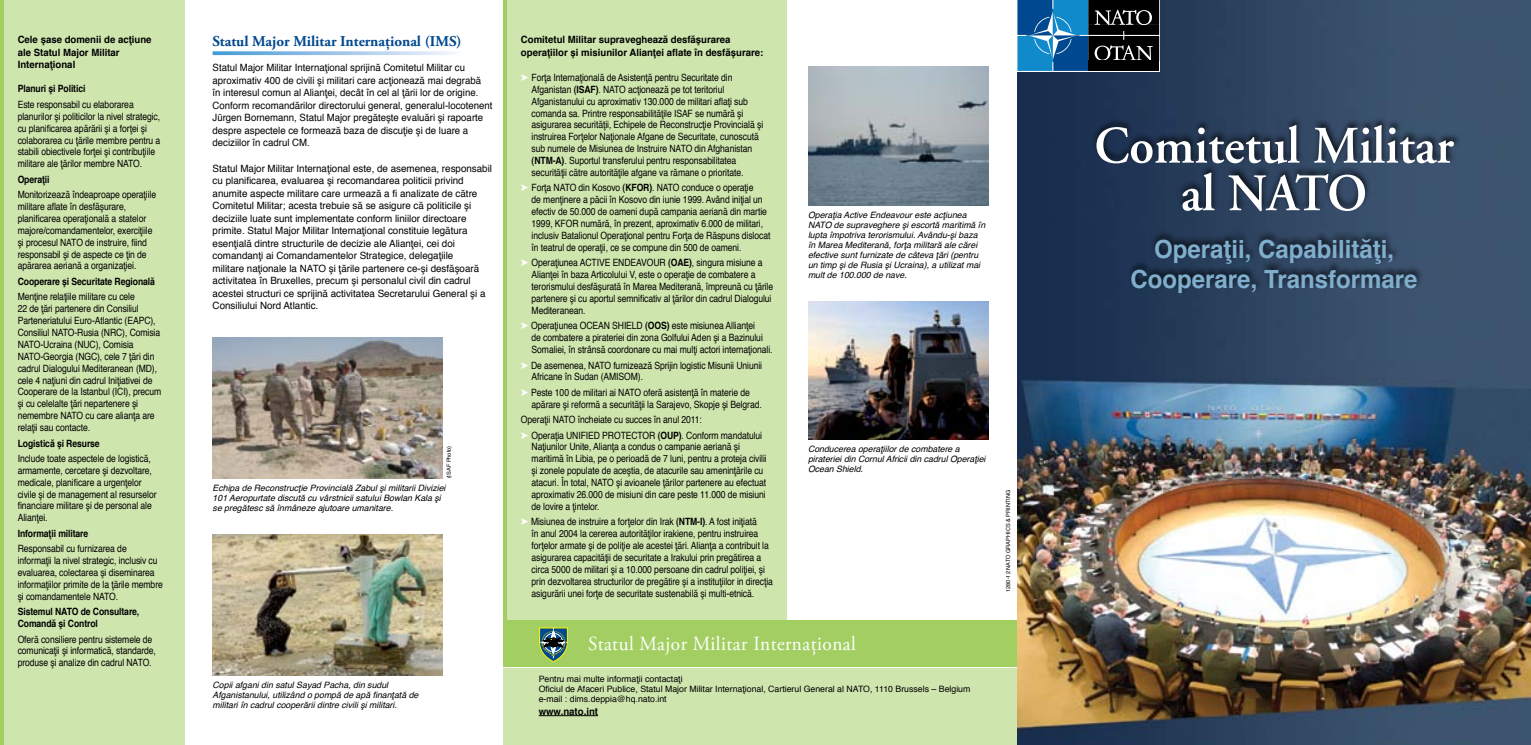
<style>
.page{position:relative;width:1531px;height:745px;background:#fff}
.page>*{position:absolute;margin:0;border:0;box-sizing:border-box;transform-origin:0 0}
.t1{font:600 52.5px/47.5px "Adobe Garamond";color:#fff;text-align:center;scale:.96 1}
.t2{font:700 25px/30px "Helvetica";color:#80aecd;text-align:center;scale:.96 1}
.t3{font:20px "Adobe Garamond Pro";letter-spacing:.025em;color:#fff;scale:.96 1}
.t4{font:700 15px "Adobe Garamond Pro";color:#004990}
.t5{font:10px/11.9px "Helvetica";letter-spacing:-.01em;color:#000;scale:.86 1}
.t6{font:10px/12.5px "Helvetica";letter-spacing:-.01em;color:#000}
.t7{font:10px/12.5px "Helvetica";letter-spacing:-.01em;color:#000;scale:.96 1}
.t8{font:700 10px/12.5px "Helvetica";color:#000;scale:.96 1}
.t9{font:700 10px/11.9px "Helvetica";color:#000;scale:.86 1}
.t10{font:italic 8.75px/10px "Helvetica";color:#000}
.t11{font:8.75px/10px "Helvetica";color:#000}
.t12{font:5.62px "Helvetica";color:#000}
.s1{color:#fff}
.s2{font-weight:700}
</style>
<div class="page">
<img style="left:1017px;top:0;width:514px;height:744px">
<svg style="left:213px;top:51px;width:240px;height:4px"></svg>
<div style="left:503px;top:668px;width:514px;height:76px;background:#cfe5ae"></div>
<div style="left:0;top:0;width:184px;height:744px;background:#cfe5ae"></div>
<div style="left:503px;top:0;width:284px;height:618px;background:#cfe5ae"></div>
<div style="left:503px;top:620px;width:514px;height:46px;background:#a3cf62"></div>
<hr style="left:0;top:0;width:4px;height:744px;background:#a3cf62">
<hr style="left:503px;top:0;width:4px;height:618px;background:#a3cf62">
<div style="left:1091px;top:117px;width:370px;height:177px;background:#000;opacity:.75"></div>
<hr style="left:539px;top:715px;width:59px;height:1px;background:#000">
<svg style="left:1017px;top:0;width:143px;height:72px"></svg>
<svg style="left:1017px;top:0;width:142px;height:71px;background:#1f4b6a"></svg>
<svg style="left:539px;top:627px;width:29px;height:34px"></svg>
<img style="left:213px;top:337px;width:230px;height:141px">
<img style="left:213px;top:534px;width:230px;height:141px">
<img style="left:808px;top:67px;width:181px;height:138px">
<img style="left:808px;top:301px;width:181px;height:138px">
<p class="t8" style="left:18px;top:33px;width:141px">Cele şase domenii de acţiune ale Statul Major Militar<br>Internaţional</p>
<p class="t9" style="left:18px;top:83px;width:80px">Planuri şi Politici</p>
<p class="t5" style="left:18px;top:99px;width:167px">Este responsabil cu elaborarea planurilor şi politicilor la nivel strategic, cu planificarea apărării şi a forţei şi colaborarea cu ţările membre pentru a stabili obiectivele forţei şi contribuţiile militare ale ţărilor membre NATO.</p>
<p class="t9" style="left:18px;top:173px;width:39px">Operaţii</p>
<p class="t5" style="left:18px;top:189px;width:163px">Monitorizează îndeaproape operaţiile militare aflate în desfăşurare, planificarea operaţională a statelor majore/comandamentelor, exerciţiile şi procesul NATO de instruire, fiind responsabil şi de aspecte ce ţin de apărarea aeriană a organizaţiei.</p>
<p class="t9" style="left:18px;top:275px;width:161px">Cooperare şi Securitate Regională</p>
<p class="t5" style="left:18px;top:291px;width:168px">Menţine relaţiile militare cu cele<br>22 de ţări partenere din Consiliul Parteneriatului Euro-Atlantic (EAPC), Consiliul NATO-Rusia (NRC), Comisia NATO-Ucraina (NUC), Comisia NATO-Georgia (NGC), cele 7 ţări din cadrul Dialogului Mediteranean (MD), cele 4 naţiuni din cadrul Iniţiativei de Cooperare de la Istanbul (ICI), precum şi cu celelalte ţări nepartenere şi nemembre NATO cu care alianţa are relaţii sau contacte.</p>
<p class="t9" style="left:18px;top:437px;width:97px">Logistică şi Resurse</p>
<p class="t5" style="left:18px;top:452px;width:163px">Include toate aspectele de logistică, armamente, cercetare şi dezvoltare, medicale, planificare a urgenţelor civile şi de management al resurselor financiare militare şi de personal ale Alianţei.</p>
<p class="t9" style="left:18px;top:527px;width:84px">Informaţii militare</p>
<p class="t5" style="left:18px;top:542px;width:170px">Responsabil cu furnizarea de informaţii la nivel strategic, inclusiv cu evaluarea, colectarea şi diseminarea informaţiilor primite de la ţările membre şi comandamentele NATO.</p>
<p class="t9" style="left:18px;top:605px;width:143px">Sistemul NATO de Consultare,<br>Comandă şi Control</p>
<p class="t5" style="left:18px;top:633px;width:162px">Oferă consiliere pentru sistemele de comunicaţii şi informatică, standarde, produse şi analize din cadrul NATO.</p>
<h3 class="t4" style="left:213px;top:33px;width:251px">Statul Major Militar Internaţional (IMS)</h3>
<p class="t7" style="left:213px;top:62px;width:293px">Statul Major Militar Internaţional sprijină Comitetul Militar cu aproximativ 400 de civili şi militari care acţionează mai degrabă<br>în interesul comun al Alianţei, decât în cel al ţării lor de origine.<br>Conform recomandărilor directorului general, generalul-locotenent Jürgen Bornemann, Statul Major pregăteşte evaluări şi rapoarte despre aspectele ce formează baza de discuţie şi de luare a deciziilor în cadrul CM.</p>
<p class="t6" style="left:213px;top:162px;width:281px">Statul Major Militar Internaţional este, de asemenea, responsabil cu planificarea, evaluarea şi recomandarea politicii privind anumite aspecte militare care urmează a fi analizate de către Comitetul Militar; acesta trebuie să se asigure că politicile şi deciziile luate sunt implementate conform liniilor directoare primite. Statul Major Militar Internaţional constituie legătura esenţială dintre structurile de decizie ale Alianţei, cei doi comandanţi ai Comandamentelor Strategice, delegaţiile<br>militare naţionale la NATO şi ţările partenere ce-şi desfăşoară activitatea în Bruxelles, precum şi personalul civil din cadrul acestei structuri ce sprijină activitatea Secretarului General şi a Consiliului Nord Atlantic.</p>
<p class="t12" style="left:444px;top:478px;width:34px;rotate:-90deg">(ISAF Photo)</p>
<p class="t10" style="left:213px;top:482px;width:234px">Echipa de Reconstrucţie Provincială Zabul şi militarii Diviziei<br>101 Aeropurtate discută cu vârstnicii satului Bowlan Kala şi se pregătesc să înmâneze ajutoare umanitare.</p>
<p class="t8" style="left:521px;top:33px;width:254px">Comitetul Militar supraveghează desfăşurarea operaţiilor şi misiunilor Alianţei aflate în desfăşurare:</p>
<p class="t5" style="left:531px;top:72px;width:271px;text-indent:-11px"><span class="s1">➤</span> Forţa Internaţională de Asistenţă pentru Securitate din Afganistan <span class="s2">(ISAF)</span>. NATO acţionează pe tot teritoriul Afganistanului cu aproximativ 130.000 de militari aflaţi sub comanda sa. Printre responsabilităţile ISAF se numără şi asigurarea securităţii, Echipele de Reconstrucţie Provincială şi instruirea Forţelor Naţionale Afgane de Securitate, cunoscută sub numele de Misiunea de Instruire NATO din Afghanistan <span class="s2">(NTM-A)</span>. Suportul transferului pentru responsabilitatea securităţii către autorităţile afgane va rămane o prioritate.</p>
<p class="t5" style="left:531px;top:182px;width:279px;text-indent:-11px"><span class="s1">➤</span> Forţa NATO din Kosovo <span class="s2">(KFOR)</span>. NATO conduce o operaţie<br>de menţinere a păcii în Kosovo din iunie 1999. Având iniţial un efectiv de 50.000 de oameni după campania aeriană din martie 1999, KFOR numără, în prezent, aproximativ 6.000 de militari, inclusiv Batalionul Operaţional pentru Forţa de Răspuns dislocat în teatrul de operaţii, ce se compune din 500 de oameni.</p>
<p class="t5" style="left:531px;top:257px;width:282px;text-indent:-11px"><span class="s1">➤</span> Operaţiunea ACTIVE ENDEAVOUR <span class="s2">(OAE)</span>, singura misiune a Alianţei în baza Articolului V, este o operaţie de combatere a terorismului desfăşurată în Marea Mediterană, împreună cu ţările partenere şi cu aportul semnificativ al ţărilor din cadrul Dialogului Mediteranean.</p>
<p class="t5" style="left:531px;top:320px;width:282px;text-indent:-11px"><span class="s1">➤</span> Operaţiunea OCEAN SHIELD <span class="s2">(OOS)</span> este misiunea Allianţei<br>de combatere a pirateriei din zona Golfului Aden şi a Bazinului<br>Somaliei, în strânsă coordonare cu mai mulţi actori internaţionali.</p>
<p class="t5" style="left:531px;top:359px;width:270px;text-indent:-11px"><span class="s1">➤</span> De asemenea, NATO furnizează Sprijin logistic Misunii Uniunii<br>Africane în Sudan (AMISOM).</p>
<p class="t5" style="left:531px;top:386px;width:269px;text-indent:-11px"><span class="s1">➤</span> Peste 100 de militari ai NATO oferă asistenţă în materie de apărare şi reformă a securităţii la Sarajevo, Skopje şi Belgrad.</p>
<p class="t5" style="left:521px;top:412px;width:282px;line-height:15.4px">Operaţii NATO încheiate cu succes în anul 2011:<br><span class="s1">➤</span> Operaţia UNIFIED PROTECTOR <span class="s2">(OUP)</span>. Conform mandatului</p>
<p class="t5" style="left:531px;top:441px;width:275px">Naţiunilor Unite, Alianţa a condus o campanie aeriană şi maritimă în Libia, pe o perioadă de 7 luni, pentru a proteja civilii şi zonele populate de aceştia, de atacurile sau ameninţările cu atacuri. În total, NATO şi avioanele ţărilor partenere au efectuat aproximativ 26.000 de misiuni din care peste 11.000 de misiuni de lovire a ţintelor.</p>
<p class="t5" style="left:531px;top:516px;width:282px;text-indent:-11px"><span class="s1">➤</span> Misiunea de instruire a forţelor din Irak <span class="s2">(NTM-I)</span>. A fost iniţiată<br>în anul 2004 la cererea autorităţilor irakiene, pentru instruirea forţelor armate şi de poliţie ale acestei ţări. Alianţa a contribuit la asigurarea capacităţii de securitate a Irakului prin pregătirea a circa 5000 de militari şi a 10.000 persoane din cadrul poliţiei, şi prin dezvoltarea structurilor de pregătire şi a instituţiilor in direcţia asigurării unei forţe de securitate sustenabilă şi multi-etnică.</p>
<p class="t10" style="left:808px;top:210px;width:179px">Operaţia Active Endeavour este acţiunea NATO de supraveghere şi escortă maritimă în lupta împotriva terorismului. Avându-şi baza în Marea Mediterană, forţa militară ale cărei efective sunt furnizate de câteva ţări (pentru un timp şi de Rusia şi Ucraina), a utilizat mai mult de 100.000 de nave.</p>
<p class="t10" style="left:808px;top:443px;width:179px">Conducerea operaţiilor de combatere a pirateriei din Cornul Africii din cadrul Operaţiei<br>Ocean Shield.</p>
<p class="t12" style="left:1004px;top:591px;width:104px;rotate:-90deg">1280-12 NATO GRAPHICS &amp; PRINTING</p>
<h3 class="t3" style="left:588px;top:630px;width:280px">Statul Major Militar Internaţional</h3>
<p class="t10" style="left:213px;top:679px;width:207px">Copii afgani din satul Sayad Pacha, din sudul<br>Afganistanului, utilizând o pompă de apă finanţată de militari în cadrul cooperării dintre civili şi militari.</p>
<p class="t11" style="left:539px;top:674px;width:433px">Pentru mai multe informaţii contactaţi<br>Oficiul de Afaceri Publice, Statul Major Militar Internaţional, Cartierul General al NATO, 1110 Brussels – Belgium e-mail : dims.deppia@hq.nato.int</p>
<p class="t8" style="left:539px;top:704px;width:63px">www.nato.int</p>
<h1 class="t1" style="left:1094px;top:123px;width:376px">Comitetul Militar al NATO</h1>
<h2 class="t2" style="left:1130px;top:234px;width:300px">Operaţii, Capabilităţi,<br>Cooperare, Transformare</h2>
</div>
